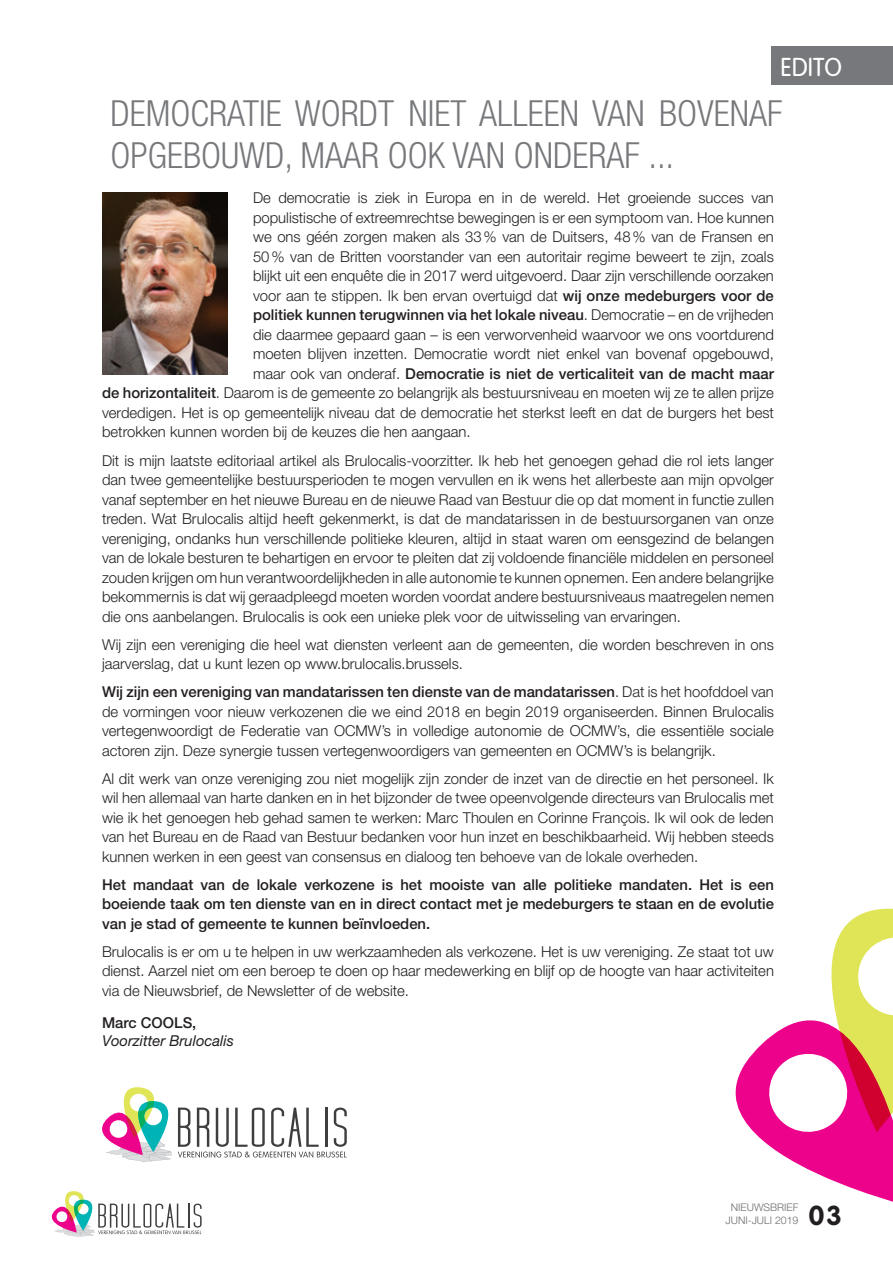
<style>
.page{position:relative;width:893px;height:1263px;background:#fff}
.page>*{position:absolute;margin:0;border:0;box-sizing:border-box;transform-origin:0 0}
.Titre_sommaire_edito{font:300 condensed 36px/42px "Helvetica Neue LT Pro";color:#76787b}
.t1{font:700 27px "VAG Rounded";color:#231f20}
.t2{font:300 25.5px "VAG Rounded";color:#fff}
.texte_edito{font:300 15px/19.5px "Helvetica Neue LT Pro";color:#231f20;text-align:justify}
.texte_edito-2{font:500 15px/19.5px "Helvetica Neue LT Pro";color:#231f20;text-align:justify}
.Edito_descriptif_aut{font:italic 15px "Helvetica Neue LT Pro";color:#231f20}
.Edito_Signature{font:500 15px "Helvetica Neue LT Pro";color:#231f20}
.t3{font:300 10.5px/12.6px "Helvetica Neue LT Pro";color:#6c6d70;text-align:center}
.s1{font-weight:500}
.s2{font-weight:300}
</style>
<div class="page">
<svg style="left:735px;top:1020px;width:158px;height:182px"></svg>
<svg style="left:809px;top:908px;width:84px;height:224px"></svg>
<div style="left:771px;top:47px;width:122px;height:38px;background:#76787b"></div>
<img style="left:102px;top:193px;width:125px;height:182px">
<svg style="left:51px;top:1191px;width:151px;height:46px"></svg>
<svg style="left:102px;top:1087px;width:245px;height:75px"></svg>
<p class="t2" style="left:780px;top:52px;width:63px">EDITO</p>
<p class="Titre_sommaire_edito" style="left:111px;top:92px;width:673px">DEMOCRATIE WORDT NIET ALLEEN VAN BOVENAF<br>OPGEBOUWD, MAAR OOK VAN ONDERAF ...</p>
<p class="texte_edito" style="left:253px;top:188px;width:522px">De democratie is ziek in Europa en in de wereld. Het groeiende succes van</p>
<p class="texte_edito" style="left:253px;top:208px;width:522px">populistische of extreemrechtse bewegingen is er een symptoom van. Hoe kunnen</p>
<p class="texte_edito" style="left:253px;top:227px;width:522px">we ons géén zorgen maken als 33% van de Duitsers, 48% van de Fransen en</p>
<p class="texte_edito" style="left:253px;top:247px;width:522px">50% van de Britten voorstander van een autoritair regime beweert te zijn, zoals</p>
<p class="texte_edito" style="left:253px;top:266px;width:522px">blijkt uit een enquête die in 2017 werd uitgevoerd. Daar zijn verschillende oorzaken</p>
<p class="texte_edito" style="left:253px;top:286px;width:522px">voor aan te stippen. Ik ben ervan overtuigd dat <span class="s1">wij onze medeburgers voor de</span></p>
<p class="texte_edito-2" style="left:253px;top:305px;width:522px">politiek kunnen terugwinnen via het lokale niveau<span class="s2">. Democratie – en de vrijheden</span></p>
<p class="texte_edito" style="left:253px;top:325px;width:522px">die daarmee gepaard gaan – is een verworvenheid waarvoor we ons voortdurend</p>
<p class="texte_edito" style="left:253px;top:344px;width:522px">moeten blijven inzetten. Democratie wordt niet enkel van bovenaf opgebouwd,</p>
<p class="texte_edito-2" style="left:253px;top:364px;width:522px"><span class="s2">maar ook van onderaf.</span> Democratie is niet de verticaliteit van de macht maar</p>
<p class="texte_edito" style="left:102px;top:383px;width:673px"><span class="s1">de horizontaliteit</span>. Daarom is de gemeente zo belangrijk als bestuursniveau en moeten wij ze te allen prijze</p>
<p class="texte_edito" style="left:102px;top:403px;width:673px">verdedigen. Het is op gemeentelijk niveau dat de democratie het sterkst leeft en dat de burgers het best</p>
<p class="texte_edito" style="left:102px;top:422px;width:370px">betrokken kunnen worden bij de keuzes die hen aangaan.</p>
<p class="texte_edito" style="left:102px;top:450px;width:673px">Dit is mijn laatste editoriaal artikel als Brulocalis-voorzitter. Ik heb het genoegen gehad die rol iets langer dan twee gemeentelijke bestuursperioden te mogen vervullen en ik wens het allerbeste aan mijn opvolger vanaf september en het nieuwe Bureau en de nieuwe Raad van Bestuur die op dat moment in functie zullen treden. Wat Brulocalis altijd heeft gekenmerkt, is dat de mandatarissen in de bestuursorganen van onze vereniging, ondanks hun verschillende politieke kleuren, altijd in staat waren om eensgezind de belangen van de lokale besturen te behartigen en ervoor te pleiten dat zij voldoende financiële middelen en personeel zouden krijgen om hun verantwoordelijkheden in alle autonomie te kunnen opnemen. Een andere belangrijke bekommernis is dat wij geraadpleegd moeten worden voordat andere bestuursniveaus maatregelen nemen die ons aanbelangen. Brulocalis is ook een unieke plek voor de uitwisseling van ervaringen.</p>
<p class="texte_edito" style="left:102px;top:634px;width:673px">Wij zijn een vereniging die heel wat diensten verleent aan de gemeenten, die worden beschreven in ons jaarverslag, dat u kunt lezen op www.brulocalis.brussels.</p>
<p class="texte_edito" style="left:102px;top:682px;width:673px"><span class="s1">Wij zijn een vereniging van mandatarissen ten dienste van de mandatarissen</span>. Dat is het hoofddoel van de vormingen voor nieuw verkozenen die we eind 2018 en begin 2019 organiseerden. Binnen Brulocalis vertegenwoordigt de Federatie van OCMW’s in volledige autonomie de OCMW’s, die essentiële sociale actoren zijn. Deze synergie tussen vertegenwoordigers van gemeenten en OCMW’s is belangrijk.</p>
<p class="texte_edito" style="left:102px;top:768px;width:673px">Al dit werk van onze vereniging zou niet mogelijk zijn zonder de inzet van de directie en het personeel. Ik wil hen allemaal van harte danken en in het bijzonder de twee opeenvolgende directeurs van Brulocalis met wie ik het genoegen heb gehad samen te werken: Marc Thoulen en Corinne François. Ik wil ook de leden van het Bureau en de Raad van Bestuur bedanken voor hun inzet en beschikbaarheid. Wij hebben steeds kunnen werken in een geest van consensus en dialoog ten behoeve van de lokale overheden.</p>
<p class="texte_edito-2" style="left:102px;top:874px;width:673px">Het mandaat van de lokale verkozene is het mooiste van alle politieke mandaten. Het is een boeiende taak om ten dienste van en in direct contact met je medeburgers te staan en de evolutie van je stad of gemeente te kunnen beïnvloeden.</p>
<p class="texte_edito" style="left:102px;top:941px;width:673px">Brulocalis is er om u te helpen in uw werkzaamheden als verkozene. Het is uw vereniging. Ze staat tot uw dienst. Aarzel niet om een beroep te doen op haar medewerking en blijf op de hoogte van haar activiteiten via de Nieuwsbrief, de Newsletter of de website.</p>
<p class="Edito_Signature" style="left:102px;top:1013px;width:96px">Marc COOLS,</p>
<p class="Edito_descriptif_aut" style="left:102px;top:1031px;width:133px">Voorzitter Brulocalis</p>
<p class="t3" style="left:726px;top:1201px;width:74px">NIEUWSBRIEF<br>Juni-juli 2019</p>
<h2 class="t1" style="left:809px;top:1199px;width:35px">03</h2>
</div>
